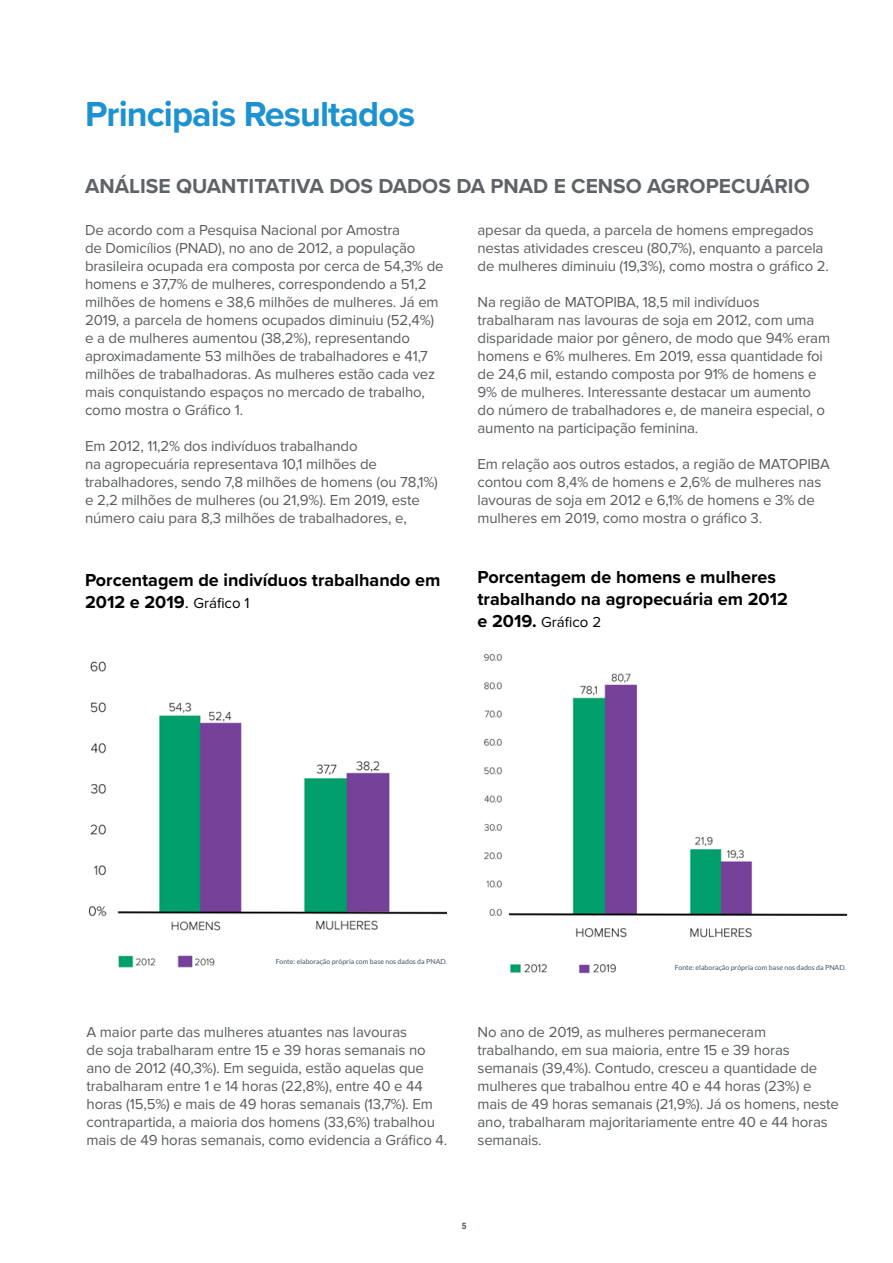
<style>
.page{position:relative;width:893px;height:1263px;background:#fff}
.page>*{position:absolute;margin:0;border:0;box-sizing:border-box;transform-origin:0 0}
.t1{font:700 36px "Proxima Nova";letter-spacing:-.025em;color:#1c92d1}
.t2{font:700 21px "Proxima Nova";color:#5f6267}
.t3{font:700 18px/21.6px "Proxima Nova";color:#000}
.t4{font:15px/18px "Proxima Nova";letter-spacing:-.01em;color:#595c61}
.t5{font:15px "Proxima Nova";color:#000}
.t6{font:700 condensed 9px "Helvetica Neue";color:#455560}
.t7{font:7.05px "Lato";color:#455560}
.s1{font-weight:400}
.s2{font-weight:400;font-size:15px}
.s3{font-weight:700;font-size:18px}
</style>
<div class="page">
<img style="left:88px;top:661px;width:358px;height:307px">
<img style="left:484px;top:653px;width:364px;height:321px">
<h1 class="t1" style="left:85px;top:87px;width:332px">Principais Resultados</h1>
<h2 class="t2" style="left:85px;top:170px;width:726px">ANÁLISE QUANTITATIVA DOS DADOS DA PNAD E CENSO AGROPECUÁRIO</h2>
<p class="t4" style="left:85px;top:222px;width:360px">De acordo com a Pesquisa Nacional por Amostra<br>de Domicílios (PNAD), no ano de 2012, a população brasileira ocupada era composta por cerca de 54,3% de homens e 37,7% de mulheres, correspondendo a 51,2 milhões de homens e 38,6 milhões de mulheres. Já em 2019, a parcela de homens ocupados diminuiu (52,4%) e a de mulheres aumentou (38,2%), representando aproximadamente 53 milhões de trabalhadores e 41,7 milhões de trabalhadoras. As mulheres estão cada vez mais conquistando espaços no mercado de trabalho, como mostra o Gráfico 1.</p>
<p class="t4" style="left:85px;top:438px;width:354px">Em 2012, 11,2% dos indivíduos trabalhando<br>na agropecuária representava 10,1 milhões de trabalhadores, sendo 7,8 milhões de homens (ou 78,1%) e 2,2 milhões de mulheres (ou 21,9%). Em 2019, este número caiu para 8,3 milhões de trabalhadores, e,</p>
<p class="t3" style="left:85px;top:569px;width:357px">Porcentagem de indivíduos trabalhando em<br>2012 e 2019<span class="s1">.</span> <span class="s2">Gráfico 1</span></p>
<p class="t4" style="left:477px;top:222px;width:353px">apesar da queda, a parcela de homens empregados nestas atividades cresceu (80,7%), enquanto a parcela de mulheres diminuiu (19,3%), como mostra o gráfico 2.</p>
<p class="t4" style="left:477px;top:294px;width:354px">Na região de MATOPIBA, 18,5 mil indivíduos trabalharam nas lavouras de soja em 2012, com uma disparidade maior por gênero, de modo que 94% eram homens e 6% mulheres. Em 2019, essa quantidade foi de 24,6 mil, estando composta por 91% de homens e 9% de mulheres. Interessante destacar um aumento do número de trabalhadores e, de maneira especial, o aumento na participação feminina.</p>
<p class="t4" style="left:477px;top:456px;width:354px">Em relação aos outros estados, a região de MATOPIBA contou com 8,4% de homens e 2,6% de mulheres nas lavouras de soja em 2012 e 6,1% de homens e 3% de mulheres em 2019, como mostra o gráfico 3.</p>
<p class="t3" style="left:477px;top:566px;width:312px">Porcentagem de homens e mulheres trabalhando na agropecuária em 2012</p>
<p class="t5" style="left:477px;top:613px;width:125px"><span class="s3">e 2019.</span> Gráfico 2</p>
<p class="t7" style="left:276px;top:958px;width:173px">Fonte: elaboração própria com base nos dados da PNAD.</p>
<p class="t7" style="left:675px;top:964px;width:173px">Fonte: elaboração própria com base nos dados da PNAD.</p>
<p class="t4" style="left:87px;top:1023px;width:362px">A maior parte das mulheres atuantes nas lavouras<br>de soja trabalharam entre 15 e 39 horas semanais no ano de 2012 (40,3%). Em seguida, estão aquelas que trabalharam entre 1 e 14 horas (22,8%), entre 40 e 44 horas (15,5%) e mais de 49 horas semanais (13,7%). Em contrapartida, a maioria dos homens (33,6%) trabalhou mais de 49 horas semanais, como evidencia a Gráfico 4.</p>
<p class="t4" style="left:477px;top:1023px;width:363px">No ano de 2019, as mulheres permaneceram trabalhando, em sua maioria, entre 15 e 39 horas semanais (39,4%). Contudo, cresceu a quantidade de mulheres que trabalhou entre 40 e 44 horas (23%) e mais de 49 horas semanais (21,9%). Já os homens, neste ano, trabalharam majoritariamente entre 40 e 44 horas semanais.</p>
<p class="t6" style="left:462px;top:1218px;width:6px">5</p>
</div>
